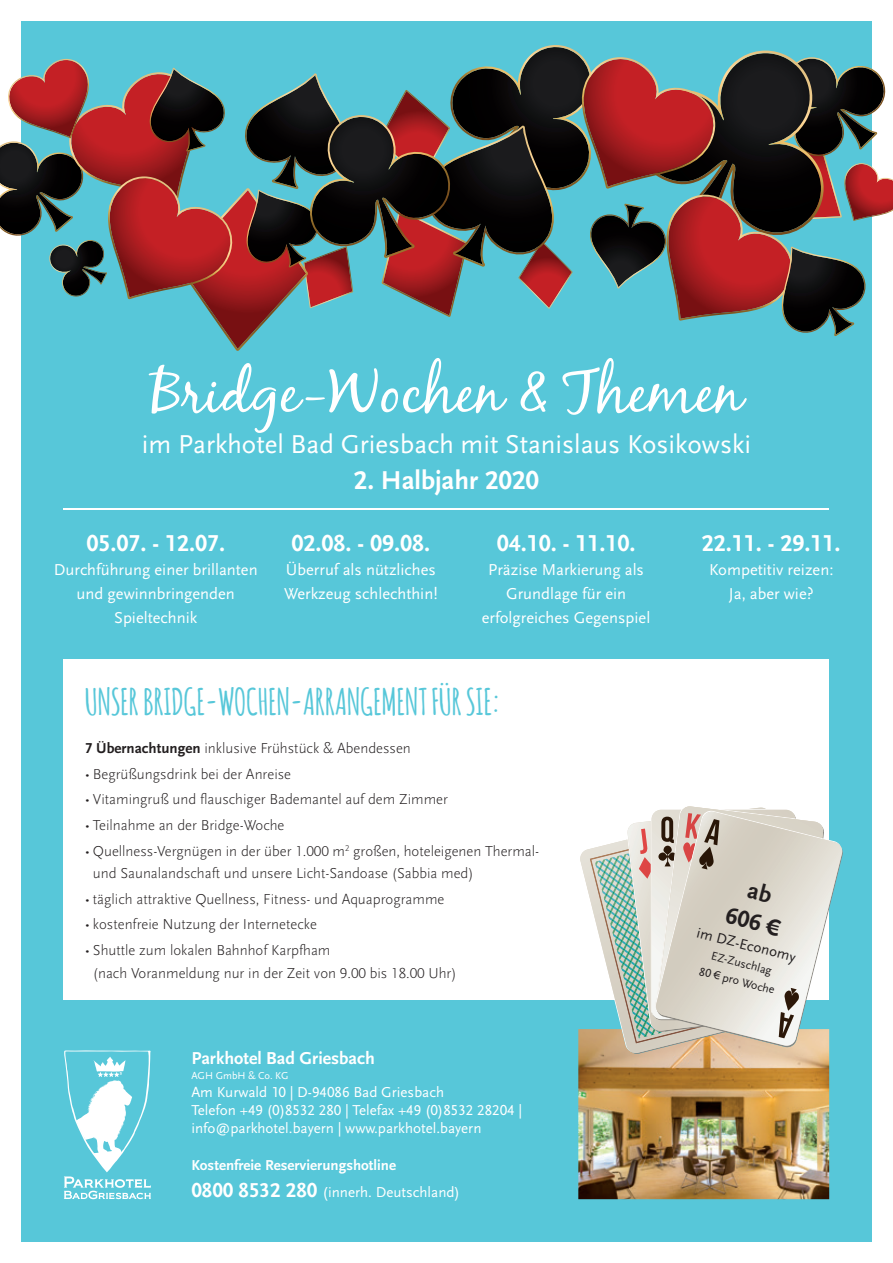
<style>
.page{position:relative;width:893px;height:1263px;background:#fff}
.page>*{position:absolute;margin:0;border:0;box-sizing:border-box;transform-origin:0 0}
.t1{font:60px "Black Jack";color:#fff}
.t2{font:700 36px "Amatic";letter-spacing:.01em;color:#57c7d9}
.t3{font:27px "Scala Sans Pro";color:#fff}
.t4{font:700 27px "Scala Sans Pro";color:#fff}
.t5{font:700 24px "Scala Sans Pro";color:#fff}
.t6{font:700 24px/30px "Scala Sans Pro";color:#231f20;text-align:center}
.t7{font:700 18px "Scala Sans Pro";color:#fff}
.t8{font:16.5px/24px "Scala Sans Pro";color:#fff;text-align:center}
.t9{font:300 15px/25.7px "Scala Sans Pro";color:#231f20}
.t10{font:15px/18px "Scala Sans Pro";color:#fff}
.t11{font:700 15px/27px "Scala Sans Pro";color:#fff}
.t12{font:15px "Scala Sans Pro";color:#231f20}
.t13{font:12px/18px "Scala Sans Pro";color:#231f20;text-align:center}
.t14{font:10.5px "Scala Sans Pro";color:#fff}
.s1{font-weight:700}
.s2{font-weight:900}
.s3{font-size:21px}
.s4{font-weight:400}
</style>
<div class="page">
<div style="left:21px;top:21px;width:851px;height:1221px;background:#57c7d9"></div>
<svg style="left:0;top:45px;width:893px;height:306px"></svg>
<div style="left:64px;top:659px;width:765px;height:340px;background:#fff"></div>
<svg style="left:64px;top:1050px;width:87px;height:149px"></svg>
<hr style="left:64px;top:508px;width:765px;height:2px;background:#fff">
<img style="left:578px;top:1055px;width:251px;height:144px">
<svg style="left:578px;top:806px;width:265px;height:249px"></svg>
<h1 class="t1" style="left:151px;top:355px;width:593px">Bridge-Wochen &amp; Themen</h1>
<h3 class="t3" style="left:142px;top:429px;width:610px">im Parkhotel Bad Griesbach mit Stanislaus Kosikowski</h3>
<h3 class="t4" style="left:354px;top:464px;width:187px">2. Halbjahr 2020</h3>
<h3 class="t5" style="left:86px;top:529px;width:140px">05.07. - 12.07.</h3>
<p class="t8" style="left:54px;top:558px;width:205px">Durchführung einer brillanten und gewinnbringenden<br>Spieltechnik</p>
<h3 class="t5" style="left:292px;top:529px;width:140px">02.08. - 09.08.</h3>
<p class="t8" style="left:284px;top:558px;width:155px;text-align:left">Überruf als nützliches<br>Werkzeug schlechthin!</p>
<h3 class="t5" style="left:497px;top:529px;width:140px">04.10. - 11.10.</h3>
<p class="t8" style="left:482px;top:558px;width:170px">Präzise Markierung als<br>Grundlage für ein erfolgreiches Gegenspiel</p>
<h2 class="t2" style="left:85px;top:676px;width:416px">UNSER BRIDGE-WOCHEN-ARRANGEMENT FÜR SIE:</h2>
<p class="t9" style="left:85px;top:735px;width:456px"><span class="s1">7 Übernachtungen</span> inklusive Frühstück &amp; Abendessen<br><span class="s2">·</span> Begrüßungsdrink bei der Anreise<br><span class="s2">·</span> Vitamingruß und flauschiger Bademantel auf dem Zimmer<br><span class="s2">·</span> Teilnahme an der Bridge-Woche<br><span class="s2">·</span> Quellness-Vergnügen in der über 1.000 m<sup>2</sup> großen, hoteleigenen Thermal-</p>
<p class="t9" style="left:85px;top:860px;width:390px;text-indent:8px">und Saunalandschaft und unsere Licht-Sandoase (Sabbia med) <span class="s2">·</span> täglich attraktive Quellness, Fitness- und Aquaprogramme<br><span class="s2">·</span> kostenfreie Nutzung der Internetecke<br><span class="s2">·</span> Shuttle zum lokalen Bahnhof Karpfham</p>
<p class="t9" style="left:93px;top:960px;width:365px">(nach Voranmeldung nur in der Zeit von 9.00 bis 18.00 Uhr)</p>
<p class="t7" style="left:191px;top:1047px;width:185px">Parkhotel Bad Griesbach</p>
<p class="t14" style="left:191px;top:1069px;width:99px">AGH GmbH &amp; Co. KG</p>
<p class="t10" style="left:191px;top:1083px;width:332px">Am Kurwald 10 | D-94086 Bad Griesbach<br>Telefon +49 (0)8532 280 | Telefax +49 (0)8532 28204 | info@parkhotel.bayern | www.parkhotel.bayern</p>
<p class="t11" style="left:191px;top:1152px;width:270px">Kostenfreie Reservierungshotline<br><span class="s3">0800 8532 280</span> <span class="s4">(innerh. Deutschland)</span></p>
<h3 class="t5" style="left:702px;top:529px;width:140px">22.11. - 29.11.</h3>
<p class="t8" style="left:709px;top:558px;width:126px">Kompetitiv reizen:<br>Ja, aber wie?</p>
<h3 class="t6" style="left:738px;top:871px;width:55px;rotate:15deg">ab<br>606 €</h3>
<p class="t12" style="left:699px;top:924px;width:103px;rotate:14deg">im DZ-Economy</p>
<p class="t13" style="left:706px;top:945px;width:79px;rotate:14deg">EZ-Zuschlag<br>80 € pro Woche</p>
</div>
